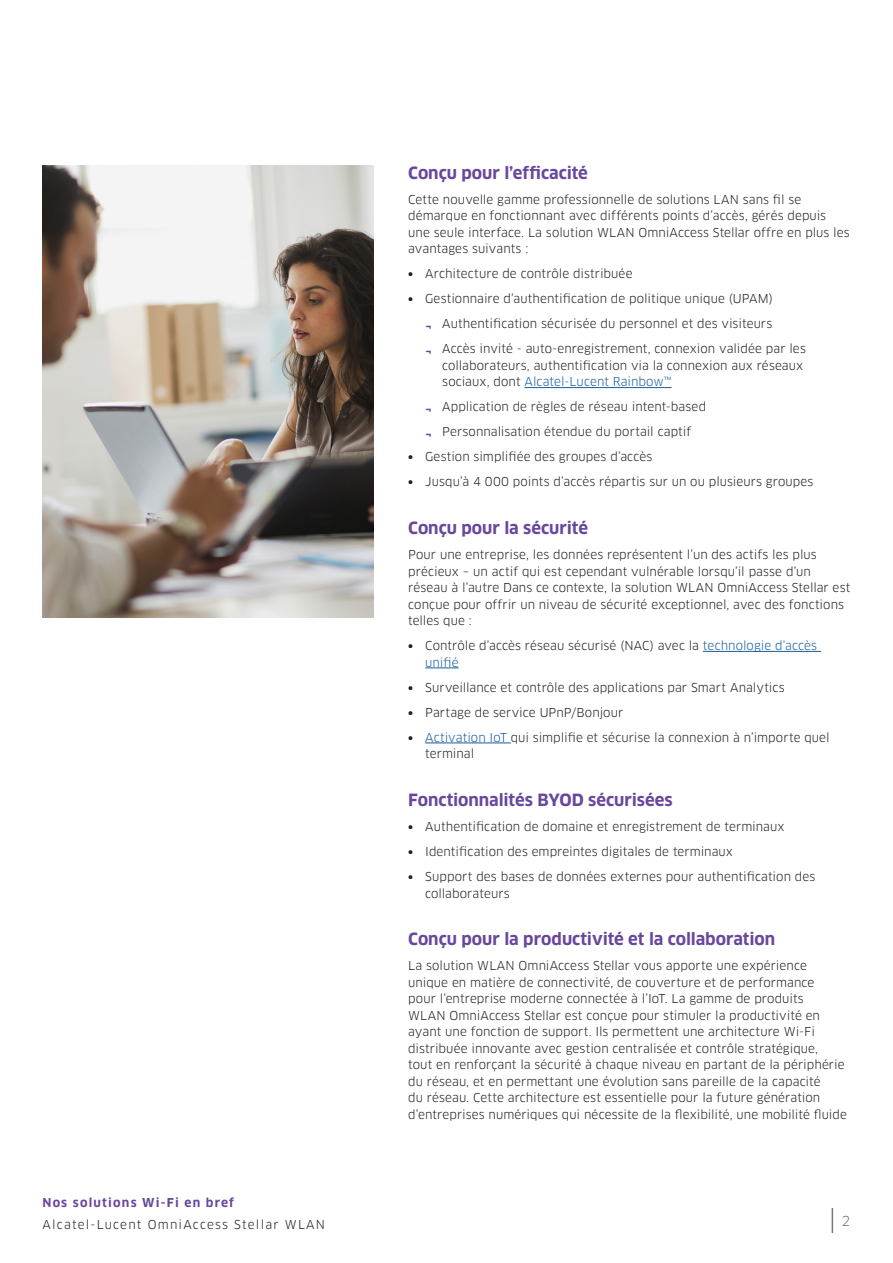
<style>
.page{position:relative;width:893px;height:1263px;background:#fff}
.page>*{position:absolute;margin:0;border:0;box-sizing:border-box;transform-origin:0 0}
.Subheading{font:700 16.5px "Clan OT";color:#69479c}
.t1{font:13.5px "Clan OT";color:#75787b}
.Body{font:12px/16.5px "Clan OT";letter-spacing:.005em;color:#231f20}
.Body-2{font:12px "Clan OT";letter-spacing:.1em;color:#231f20}
.t2{font:700 12px "Clan OT";letter-spacing:.1em;color:#69479c}
.s1{font-weight:700}
.s2{color:#175d9e}
</style>
<div class="page">
<svg style="left:832px;top:1208px;width:1px;height:25px"></svg>
<hr style="left:524px;top:387px;width:147px;height:1px;background:#175d9e">
<hr style="left:703px;top:651px;width:118px;height:1px;background:#175d9e">
<hr style="left:425px;top:668px;width:34px;height:1px;background:#175d9e">
<hr style="left:425px;top:743px;width:86px;height:1px;background:#175d9e">
<img style="left:42px;top:166px;width:332px;height:451px">
<p class="t2" style="left:43px;top:1195px;width:193px">Nos solutions Wi-Fi en bref</p>
<p class="Body-2" style="left:43px;top:1218px;width:284px">Alcatel-Lucent OmniAccess Stellar WLAN</p>
<p class="Subheading" style="left:408px;top:163px;width:181px">Conçu pour l’efficacité</p>
<p class="Body" style="left:408px;top:191px;width:443px">Cette nouvelle gamme professionnelle de solutions LAN sans fil se démarque en fonctionnant avec différents points d’accès, gérés depuis une seule interface. La solution WLAN OmniAccess Stellar offre en plus les avantages suivants :</p>
<p class="Body" style="left:408px;top:266px;width:226px"><span class="s1">•</span> Architecture de contrôle distribuée</p>
<p class="Body" style="left:408px;top:291px;width:366px"><span class="s1">•</span> Gestionnaire d’authentification de politique unique (UPAM)</p>
<p class="Body" style="left:425px;top:316px;width:349px"><sub>¬</sub> Authentification sécurisée du personnel et des visiteurs</p>
<p class="Body" style="left:442px;top:341px;width:365px;text-indent:-17px"><sub>¬</sub> Accès invité - auto-enregistrement, connexion validée par les collaborateurs, authentification via la connexion aux réseaux sociaux, dont <span class="s2">Alcatel-Lucent Rainbow™</span></p>
<p class="Body" style="left:425px;top:399px;width:282px"><sub>¬</sub> Application de règles de réseau intent-based</p>
<p class="Body" style="left:425px;top:424px;width:268px"><sub>¬</sub> Personnalisation étendue du portail captif</p>
<p class="Body" style="left:408px;top:449px;width:246px"><span class="s1">•</span> Gestion simplifiée des groupes d’accès</p>
<p class="Body" style="left:408px;top:474px;width:407px"><span class="s1">•</span> Jusqu’à 4 000 points d’accès répartis sur un ou plusieurs groupes</p>
<p class="Subheading" style="left:408px;top:518px;width:181px">Conçu pour la sécurité</p>
<p class="Body" style="left:408px;top:546px;width:444px">Pour une entreprise, les données représentent l’un des actifs les plus précieux – un actif qui est cependant vulnérable lorsqu’il passe d’un réseau à l’autre Dans ce contexte, la solution WLAN OmniAccess Stellar est conçue pour offrir un niveau de sécurité exceptionnel, avec des fonctions telles que :</p>
<p class="Body" style="left:425px;top:637px;width:393px;text-indent:-17px"><span class="s1">•</span> Contrôle d’accès réseau sécurisé (NAC) avec la <span class="s2">technologie d’accès unifié</span></p>
<p class="Body" style="left:408px;top:679px;width:378px"><span class="s1">•</span> Surveillance et contrôle des applications par Smart Analytics</p>
<p class="Body" style="left:408px;top:704px;width:217px"><span class="s1">•</span> Partage de service UPnP/Bonjour</p>
<p class="Body" style="left:425px;top:729px;width:406px;text-indent:-17px"><span class="s1">•</span> <span class="s2">Activation IoT</span> qui simplifie et sécurise la connexion à n’importe quel terminal</p>
<p class="Subheading" style="left:408px;top:790px;width:266px">Fonctionnalités BYOD sécurisées</p>
<p class="Body" style="left:408px;top:818px;width:378px"><span class="s1">•</span> Authentification de domaine et enregistrement de terminaux</p>
<p class="Body" style="left:408px;top:843px;width:326px"><span class="s1">•</span> Identification des empreintes digitales de terminaux</p>
<p class="Body" style="left:425px;top:868px;width:392px;text-indent:-17px"><span class="s1">•</span> Support des bases de données externes pour authentification des collaborateurs</p>
<p class="Subheading" style="left:408px;top:930px;width:368px">Conçu pour la productivité et la collaboration</p>
<p class="Body" style="left:408px;top:958px;width:440px">La solution WLAN OmniAccess Stellar vous apporte une expérience unique en matière de connectivité, de couverture et de performance<br>pour l’entreprise moderne connectée à l’IoT. La gamme de produits<br>WLAN OmniAccess Stellar est conçue pour stimuler la productivité en ayant une fonction de support. Ils permettent une architecture Wi-Fi distribuée innovante avec gestion centralisée et contrôle stratégique,<br>tout en renforçant la sécurité à chaque niveau en partant de la périphérie du réseau, et en permettant une évolution sans pareille de la capacité<br>du réseau. Cette architecture est essentielle pour la future génération d’entreprises numériques qui nécessite de la flexibilité, une mobilité fluide</p>
<p class="t1" style="left:842px;top:1213px;width:10px">2</p>
</div>
